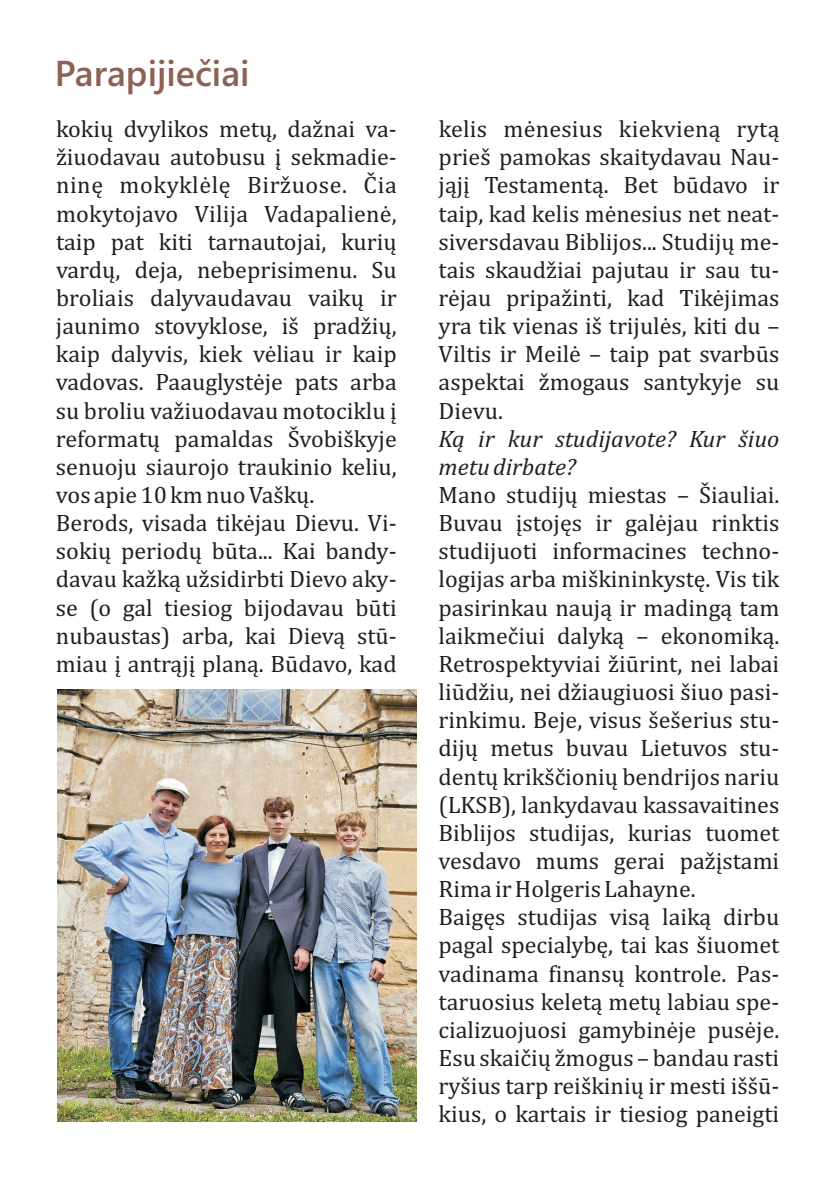
<style>
.page{position:relative;width:840px;height:1191px;background:#fff}
.page>*{position:absolute;margin:0;border:0;box-sizing:border-box;transform-origin:0 0}
.t1{font:600 36px "Segoe UI";color:#8b6254}
.t2{font:24px/28.2px "Cambria";color:#231f20}
.t3{font:italic 24px "Cambria";color:#231f20}
.t4{font:24px "Cambria";letter-spacing:.025em;color:#231f20}
</style>
<div class="page">
<img style="left:57px;top:690px;width:359px;height:432px">
<h1 class="t1" style="left:55px;top:60px;width:196px">Parapijieèiai</h1>
<p class="t2" style="left:56px;top:116px;width:342px">kokiø dvylikos metø, daþnai va-</p>
<p class="t2" style="left:438px;top:116px;width:342px">kelis mënesius kiekvienà rytà</p>
<p class="t2" style="left:56px;top:144px;width:342px">þiuodavau autobusu á sekmadie-</p>
<p class="t2" style="left:438px;top:144px;width:342px">prieð pamokas skaitydavau Nau-</p>
<p class="t4" style="left:56px;top:175px;width:342px">ninæ mokyklëlæ Birþuose. Èia</p>
<p class="t2" style="left:438px;top:173px;width:342px">jàjá Testamentà. Bet bûdavo ir</p>
<p class="t2" style="left:56px;top:201px;width:342px">mokytojavo Vilija Vadapalienë,</p>
<p class="t2" style="left:438px;top:201px;width:342px">taip, kad kelis mënesius net neat-</p>
<p class="t2" style="left:56px;top:229px;width:342px">taip pat kiti tarnautojai, kuriø</p>
<p class="t2" style="left:438px;top:229px;width:342px">siversdavau Biblijos... Studijø me-</p>
<p class="t2" style="left:56px;top:257px;width:342px">vardø, deja, nebeprisimenu. Su</p>
<p class="t2" style="left:438px;top:257px;width:342px">tais skaudþiai pajutau ir sau tu-</p>
<p class="t2" style="left:56px;top:285px;width:342px">broliais dalyvaudavau vaikø ir</p>
<p class="t2" style="left:438px;top:285px;width:342px">rëjau pripaþinti, kad Tikëjimas</p>
<p class="t2" style="left:56px;top:313px;width:342px">jaunimo stovyklose, ið pradþiø,</p>
<p class="t2" style="left:438px;top:313px;width:342px">yra tik vienas ið trijulës, kiti du –</p>
<p class="t2" style="left:56px;top:341px;width:342px">kaip dalyvis, kiek vëliau ir kaip</p>
<p class="t2" style="left:438px;top:341px;width:342px">Viltis ir Meilë – taip pat svarbûs</p>
<p class="t2" style="left:56px;top:370px;width:342px">vadovas. Paauglystëje pats arba</p>
<p class="t2" style="left:438px;top:370px;width:342px">aspektai þmogaus santykyje su</p>
<p class="t2" style="left:56px;top:398px;width:342px">su broliu vaþiuodavau motociklu á</p>
<p class="t2" style="left:438px;top:398px;width:66px">Dievu.</p>
<p class="t2" style="left:56px;top:426px;width:342px">reformatø pamaldas Ðvobiðkyje</p>
<p class="t3" style="left:438px;top:428px;width:342px">Kà ir kur studijavote? Kur ðiuo</p>
<p class="t2" style="left:56px;top:454px;width:342px">senuoju siaurojo traukinio keliu,</p>
<p class="t3" style="left:438px;top:456px;width:139px">metu dirbate?</p>
<p class="t2" style="left:56px;top:482px;width:260px">vos apie 10 km nuo Vaðkø.</p>
<p class="t2" style="left:438px;top:482px;width:342px">Mano studijø miestas – Ðiauliai.</p>
<p class="t2" style="left:56px;top:510px;width:342px">Berods, visada tikëjau Dievu. Vi-</p>
<p class="t2" style="left:438px;top:510px;width:342px">Buvau ástojæs ir galëjau rinktis</p>
<p class="t2" style="left:56px;top:538px;width:342px">sokiø periodø bûta... Kai bandy-</p>
<p class="t2" style="left:438px;top:538px;width:342px">studijuoti informacines techno-</p>
<p class="t2" style="left:56px;top:567px;width:342px">davau kaþkà uþsidirbti Dievo aky-</p>
<p class="t2" style="left:438px;top:567px;width:342px">logijas arba miðkininkystæ. Vis tik</p>
<p class="t2" style="left:56px;top:595px;width:342px">se (o gal tiesiog bijodavau bûti</p>
<p class="t2" style="left:438px;top:595px;width:342px">pasirinkau naujà ir madingà tam</p>
<p class="t2" style="left:56px;top:623px;width:342px">nubaustas) arba, kai Dievà stû-</p>
<p class="t2" style="left:438px;top:623px;width:342px">laikmeèiui dalykà – ekonomikà.</p>
<p class="t2" style="left:56px;top:651px;width:342px">miau á antràjá planà. Bûdavo, kad</p>
<p class="t2" style="left:438px;top:651px;width:342px">Retrospektyviai þiûrint, nei labai liûdþiu, nei dþiaugiuosi ðiuo pasi&shy;rinkimu. Beje, visus ðeðerius stu&shy;dijø metus buvau Lietuvos stu&shy;dentø krikðèioniø bendrijos nariu (LKSB), lankydavau kassavaitines Biblijos studijas, kurias tuomet vesdavo mums gerai paþástami Rima ir Holgeris Lahayne.<br>Baigæs studijas visà laikà dirbu pagal specialybæ, tai kas ðiuomet vadinama finansø kontrole. Pas&shy;taruosius keletà metø labiau spe&shy;cializuojuosi gamybinëje pusëje.<br>Esu skaièiø þmogus – bandau rasti ryðius tarp reiðkiniø ir mesti iððû&shy;kius, o kartais ir tiesiog paneigti</p>
</div>
